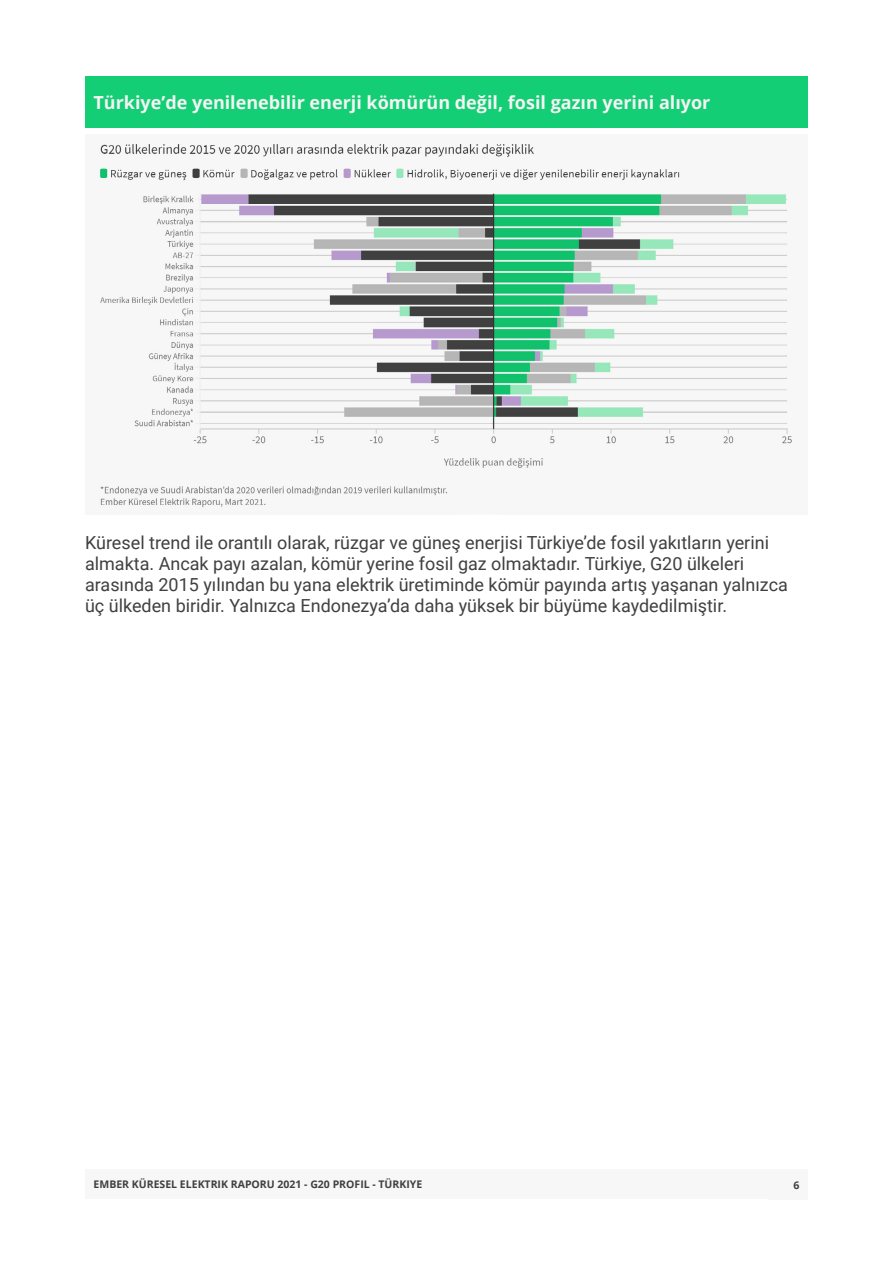
<style>
.page{position:relative;width:893px;height:1263px;background:#fff}
.page>*{position:absolute;margin:0;border:0;box-sizing:border-box;transform-origin:0 0}
.t1{font:18px/21px "Roboto";color:#404040}
.t2{font:700 18px "Open Sans";color:#f4f4f4}
.t3{font:700 10.5px "Open Sans";color:#404040}
</style>
<div class="page">
<div style="left:85px;top:1169px;width:723px;height:30px;background:#f7f7f7"></div>
<div style="left:85px;top:77px;width:723px;height:51px;background:#13ce74"></div>
<div style="left:85px;top:134px;width:723px;height:380px;background:#f7f7f7"></div>
<img style="left:100px;top:144px;width:692px;height:363px">
<p class="t2" style="left:94px;top:90px;width:618px">Türkiye’de yenilenebilir enerji kömürün değil, fosil gazın yerini alıyor</p>
<p class="t1" style="left:85px;top:532px;width:704px">Küresel trend ile orantılı olarak, rüzgar ve güneş enerjisi Türkiye’de fosil yakıtların yerini almakta. Ancak payı azalan, kömür yerine fosil gaz olmaktadır. Türkiye, G20 ülkeleri arasında 2015 yılından bu yana elektrik üretiminde kömür payında artış yaşanan yalnızca üç ülkeden biridir. Yalnızca Endonezya’da daha yüksek bir büyüme kaydedilmiştir.</p>
<p class="t3" style="left:94px;top:1177px;width:330px">EMBER KÜRESEL ELEKTRIK RAPORU 2021 - G20 PROFIL - TÜRKIYE</p>
<p class="t3" style="left:793px;top:1177px;width:7px">6</p>
</div>
